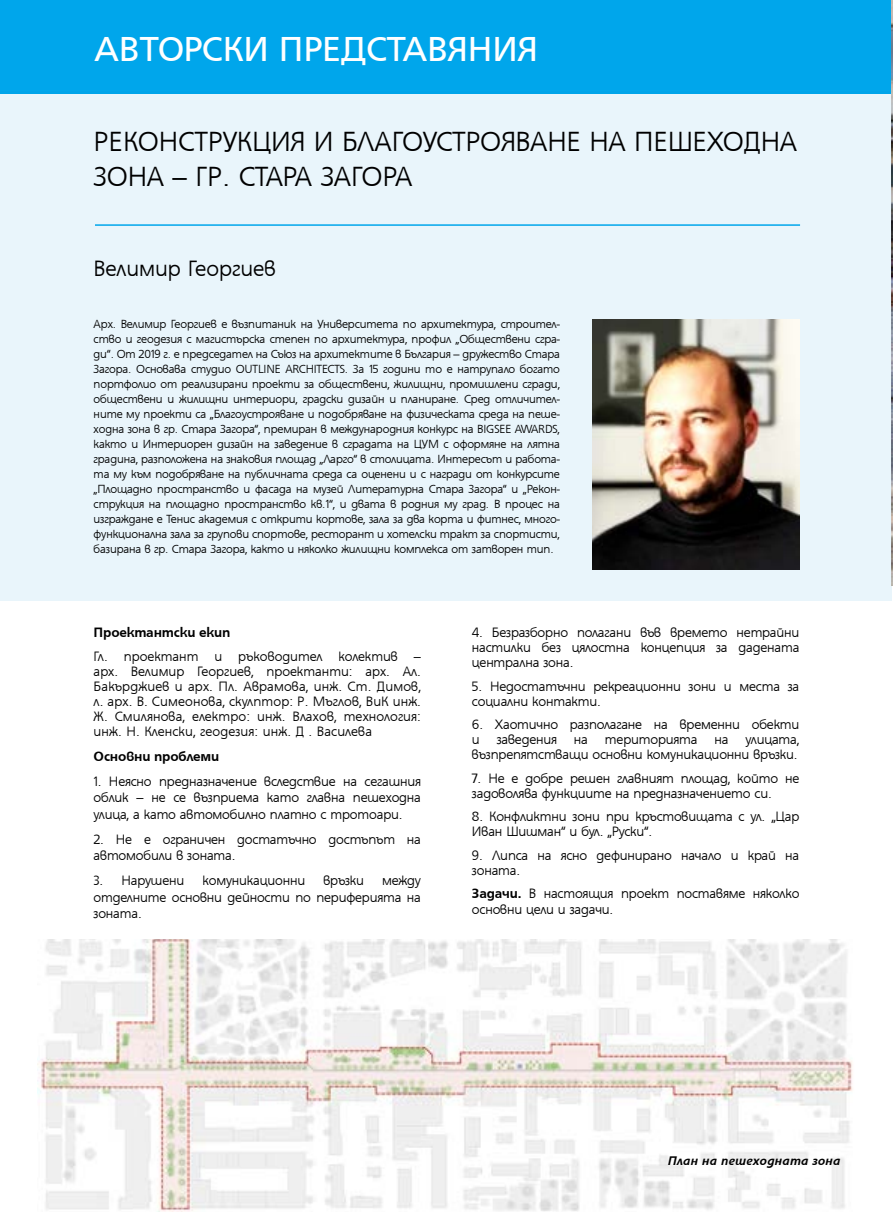
<style>
.page{position:relative;width:893px;height:1212px;background:#fff}
.page>*{position:absolute;margin:0;border:0;box-sizing:border-box;transform-origin:0 0}
.t1{font:37.5px "HS Grotesk Bg";color:#fff}
.t2{font:300 30px/34.5px "HS Grotesk Bg";color:#000}
.t3{font:300 24px "HS Grotesk Bg";color:#000}
.t4{font:300 14.7px/15px "HS Grotesk Bg";letter-spacing:-.01em;color:#000}
.t5{font:700 14.7px "HS Grotesk Bg";letter-spacing:-.01em;color:#000}
.t6{font:italic 700 13.5px "HS Grotesk Bg";letter-spacing:.01em;color:#000}
.t7{font:300 12.75px/15px "HS Grotesk Bg";letter-spacing:-.01em;color:#000;text-align:justify}
.s1{font-weight:700}
</style>
<div class="page">
<div style="left:0;top:0;width:893px;height:94px;background:#00a6eb"></div>
<div style="left:0;top:91px;width:892px;height:510px;background:#e9f5fb"></div>
<img style="left:593px;top:319px;width:206px;height:250px">
<hr style="left:95px;top:224px;width:705px;height:2px;background:#00a6eb">
<img style="left:892px;top:0;width:1px;height:586px">
<img style="left:37px;top:939px;width:816px;height:273px">
<h1 class="t1" style="left:95px;top:31px;width:444px">АВТОРСКИ ПРЕДСТАВЯНИЯ</h1>
<h2 class="t2" style="left:94px;top:125px;width:705px">РЕКОНСТРУКЦИЯ И БЛАГОУСТРОЯВАНЕ НА ПЕШЕХОДНА<br>ЗОНА – ГР. СТАРА ЗАГОРА</h2>
<h3 class="t3" style="left:94px;top:256px;width:184px">Велимир Георгиев</h3>
<p class="t7" style="left:94px;top:317px;width:468px">Арх. Велимир Георгиев е възпитаник на Университета по архитектура, строител&shy;ство и геодезия с магистърска степен по архитектура, профил „Обществени сгра&shy;ди”. От 2019 г. е председател на Съюз на архитектите в България – дружество Стара Загора. Основава студио OUTLINE ARCHITECTS. За 15 години то е натрупало богато портфолио от реализирани проекти за обществени, жилищни, промишлени сгради, обществени и жилищни интериори, градски дизайн и планиране. Сред отличител&shy;ните му проекти са „Благоустрояване и подобряване на физическата среда на пеше&shy;ходна зона в гр. Стара Загора”, премиран в международния конкурс на BIGSEE AWARDS, както и Интериорен дизайн на заведение в сградата на ЦУМ с оформяне на лятна градина, разположена на знаковия площад „Ларго” в столицата. Интересът и работа&shy;та му към подобряване на публичната среда са оценени и с награди от конкурсите „Площадно пространство и фасада на музей Литературна Стара Загора” и „Рекон&shy;струкция на площадно пространство кв.1”, и двата в родния му град. В процес на изграждане е Тенис академия с открити кортове, зала за два корта и фитнес, много&shy;функционална зала за групови спортове, ресторант и хотелски тракт за спортисти, базирана в гр. Стара Загора, както и няколко жилищни комплекса от затворен тип.</p>
<p class="t5" style="left:94px;top:625px;width:138px">Проектантски екип</p>
<p class="t4" style="left:94px;top:649px;width:329px;text-align:justify">Гл. проектант и ръководител колектив – арх. Велимир Георгиев, проектанти: арх. Ал.<br>Бакърджиев и арх. Пл. Аврамова, инж. Ст. Димов, л. арх. В. Симеонова, скулптор: Р. Мъглов, ВиК инж.<br>Ж. Смилянова, електро: инж. Влахов, технология: инж. Н. Кленски, геодезия: инж. Д . Василева</p>
<p class="t5" style="left:94px;top:748px;width:127px">Основни проблеми</p>
<p class="t4" style="left:94px;top:773px;width:329px;line-height:16.5px;text-align:justify">1. Неясно предназначение вследствие на сегашния облик – не се възприема като главна пешеходна улица, а като автомобилно платно с тротоари.</p>
<p class="t4" style="left:94px;top:831px;width:329px;line-height:16.5px">2. Не е ограничен достатъчно достъпът на автомобили в зоната.</p>
<p class="t4" style="left:94px;top:873px;width:329px;line-height:16.5px;text-align:justify">3. Нарушени комуникационни връзки между отделните основни дейности по периферията на зоната.</p>
<p class="t4" style="left:472px;top:625px;width:329px;text-align:justify">4. Безразборно полагани във времето нетрайни настилки без цялостна концепция за дадената централна зона.</p>
<p class="t4" style="left:472px;top:679px;width:329px">5. Недостатъчни рекреационни зони и места за социални контакти.</p>
<p class="t4" style="left:472px;top:717px;width:329px;text-align:justify">6. Хаотично разполагане на временни обекти и заведения на територията на улицата, възпрепятстващи основни комуникационни връзки.</p>
<p class="t4" style="left:472px;top:771px;width:329px">7. Не е добре решен главният площад, който не задоволява функциите на предназначението си.</p>
<p class="t4" style="left:472px;top:809px;width:329px">8. Конфликтни зони при кръстовищата с ул. „Цар<br>Иван Шишман” и бул. „Руски”.</p>
<p class="t4" style="left:472px;top:848px;width:329px">9. Липса на ясно дефинирано начало и край на зоната.</p>
<p class="t4" style="left:472px;top:886px;width:329px;line-height:15.8px"><span class="s1">Задачи.</span> В настоящия проект поставяме няколко основни цели и задачи.</p>
<p class="t6" style="left:668px;top:1154px;width:174px">План на пешеходната зона</p>
</div>
